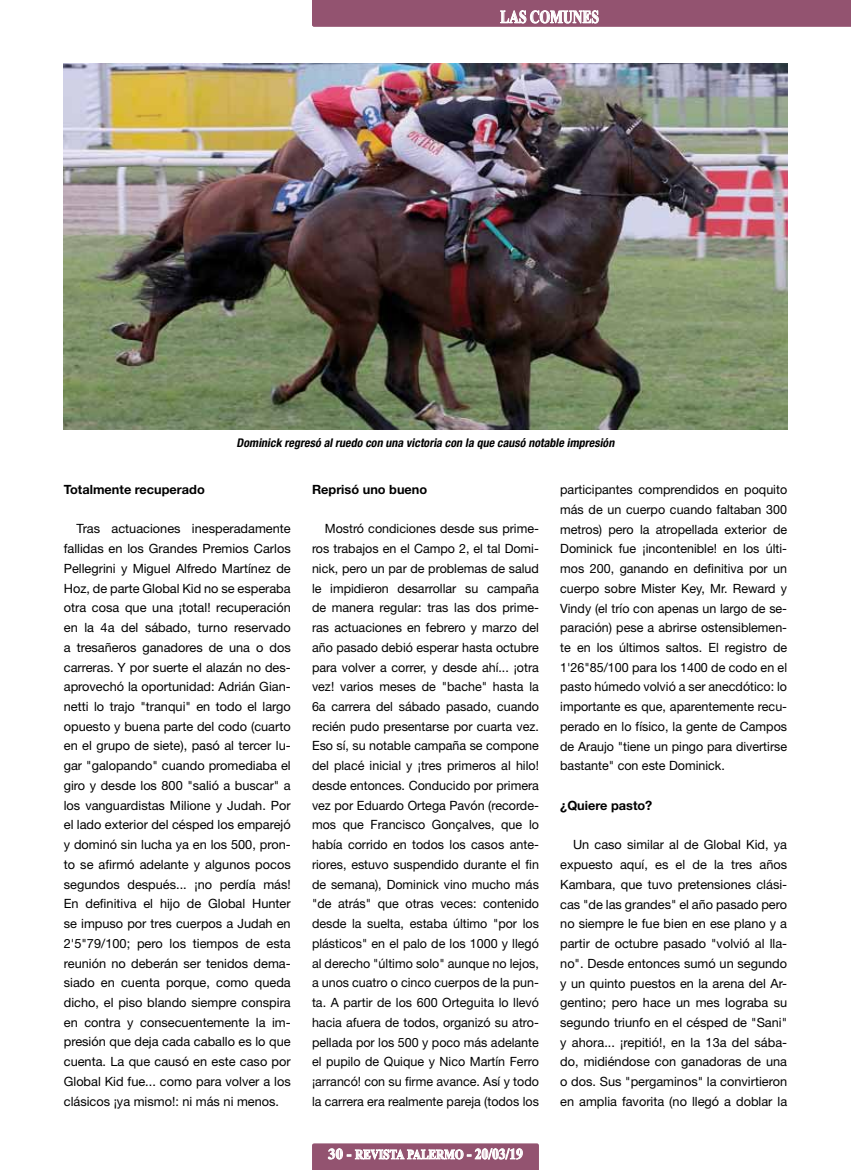
<style>
.page{position:relative;width:851px;height:1170px;background:#fff}
.page>*{position:absolute;margin:0;border:0;box-sizing:border-box;transform-origin:0 0}
.t1{font:700 18px "Times New Roman";color:#fff;scale:.75 1}
.t2{font:700 13.5px "Times New Roman";color:#fff;scale:.83 1}
.t3{font:12.75px/19.6px "Helvetica Neue LT Std";color:#000;text-align:justify}
.t4{font:700 12.75px "Helvetica Neue LT Std";color:#000}
.t5{font:italic 700 condensed 12px "Helvetica Neue LT Std";color:#000}
.s1{font-size:15px}
</style>
<div class="page">
<svg style="left:312px;top:1143px;width:227px;height:26px;background:#a7738a"></svg>
<svg style="left:312px;top:0;width:538px;height:27px;background:#985b76"></svg>
<img style="left:64px;top:64px;width:723px;height:365px">
<h1 class="t1" style="left:500px;top:4px;width:133px">LAS COMUNES</h1>
<p class="t5" style="left:236px;top:435px;width:382px">Dominick regresó alruedo con una victoria con la que causó notable impresión</p>
<p class="t4" style="left:64px;top:481px;width:142px">Totalmente recuperado</p>
<p class="t3" style="left:64px;top:519px;width:228px;text-indent:13px">Tras actuaciones inesperadamente fallidas en los Grandes Premios Carlos Pellegrini y Miguel Alfredo Martínez de Hoz, de parte Global Kid no se esperaba otra cosa que una ¡total! recuperación en la 4a del sábado, turno reservado a tresañeros ganadores de una o dos carreras. Y por suerte el alazán no des&shy;aprovechó la oportunidad: Adrián Gian&shy;netti lo trajo "tranqui" en todo el largo opuesto y buena parte del codo (cuarto en el grupo de siete), pasó al tercer lu&shy;gar "galopando" cuando promediaba el giro y desde los 800 "salió a buscar" a los vanguardistas Milione y Judah. Por el lado exterior del césped los emparejó y dominó sin lucha ya en los 500, pron&shy;to se afirmó adelante y algunos pocos segundos después... ¡no perdía más!<br>En definitiva el hijo de Global Hunter se impuso por tres cuerpos a Judah en 2'5"79/100; pero los tiempos de esta reunión no deberán ser tenidos dema&shy;siado en cuenta porque, como queda dicho, el piso blando siempre conspira en contra y consecuentemente la im&shy;presión que deja cada caballo es lo que cuenta. La que causó en este caso por Global Kid fue... como para volver a los clásicos ¡ya mismo!: ni más ni menos.</p>
<p class="t4" style="left:312px;top:481px;width:117px">Reprisó uno bueno</p>
<p class="t3" style="left:312px;top:519px;width:228px;text-indent:13px">Mostró condiciones desde sus prime&shy;ros trabajos en el Campo 2, el tal Domi&shy;nick, pero un par de problemas de salud le impidieron desarrollar su campaña de manera regular: tras las dos prime&shy;ras actuaciones en febrero y marzo del año pasado debió esperar hasta octubre para volver a correr, y desde ahí... ¡otra vez! varios meses de "bache" hasta la 6a carrera del sábado pasado, cuando recién pudo presentarse por cuarta vez.<br>Eso sí, su notable campaña se compone del placé inicial y ¡tres primeros al hilo! desde entonces. Conducido por primera vez por Eduardo Ortega Pavón (recorde&shy;mos que Francisco Gonçalves, que lo había corrido en todos los casos ante&shy;riores, estuvo suspendido durante el fin de semana), Dominick vino mucho más "de atrás" que otras veces: contenido desde la suelta, estaba último "por los plásticos" en el palo de los 1000 y llegó al derecho "último solo" aunque no lejos, a unos cuatro o cinco cuerpos de la pun&shy;ta. A partir de los 600 Orteguita lo llevó hacia afuera de todos, organizó su atro&shy;pellada por los 500 y poco más adelante el pupilo de Quique y Nico Martín Ferro ¡arrancó! con su firme avance. Así y todo la carrera era realmente pareja (todos los</p>
<p class="t2" style="left:328px;top:1144px;width:236px"><span class="s1">30 -</span> REVISTA PALERMO <span class="s1">- 20/03/19</span></p>
<p class="t3" style="left:560px;top:479px;width:228px">participantes comprendidos en poquito más de un cuerpo cuando faltaban 300 metros) pero la atropellada exterior de Dominick fue ¡incontenible! en los últi&shy;mos 200, ganando en definitiva por un cuerpo sobre Mister Key, Mr. Reward y Vindy (el trío con apenas un largo de se&shy;paración) pese a abrirse ostensiblemen&shy;te en los últimos saltos. El registro de 1'26"85/100 para los 1400 de codo en el pasto húmedo volvió a ser anecdótico: lo importante es que, aparentemente recu&shy;perado en lo físico, la gente de Campos de Araujo "tiene un pingo para divertirse bastante" con este Dominick.</p>
<p class="t4" style="left:560px;top:797px;width:94px">¿Quiere pasto?</p>
<p class="t3" style="left:560px;top:834px;width:228px;text-indent:13px">Un caso similar al de Global Kid, ya expuesto aquí, es el de la tres años Kambara, que tuvo pretensiones clási&shy;cas "de las grandes" el año pasado pero no siempre le fue bien en ese plano y a partir de octubre pasado "volvió al lla&shy;no". Desde entonces sumó un segundo y un quinto puestos en la arena del Ar&shy;gentino; pero hace un mes lograba su segundo triunfo en el césped de "Sani" y ahora... ¡repitió!, en la 13a del sába&shy;do, midiéndose con ganadoras de una o dos. Sus "pergaminos" la convirtieron en amplia favorita (no llegó a doblar la</p>
</div>
